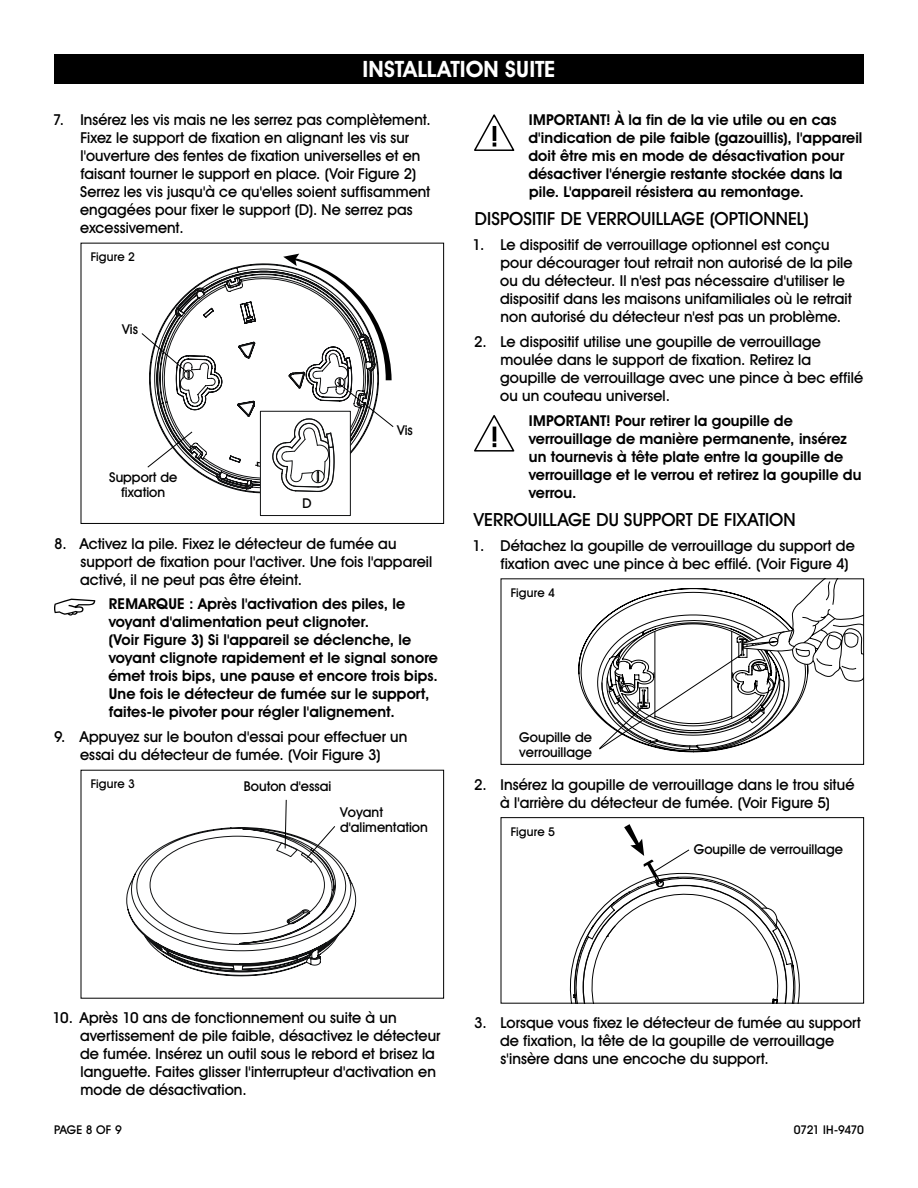
<style>
.page{position:relative;width:918px;height:1188px;background:#fff}
.page>*{position:absolute;margin:0;border:0;box-sizing:border-box;transform-origin:0 0}
.t1{font:700 22.5px "Uline Two Knine";letter-spacing:.005em;color:#fff}
.t2{font:18px "Uline Two Knine";letter-spacing:.005em;color:#000}
.t3{font:15px/18px "Uline Two Knine";letter-spacing:.005em;color:#000}
.t4{font:700 15px/18px "Uline Two Knine";letter-spacing:.005em;color:#000}
.t5{font:13.5px/15px "Uline Two Knine";color:#000}
.t6{font:12px "Uline Two Knine";color:#000}
.t7{font:12px "Uline Two Knine";letter-spacing:-.03em;color:#000}
</style>
<div class="page">
<div style="left:54px;top:54px;width:810px;height:30px;background:#000"></div>
<svg style="left:149px;top:263px;width:111px;height:231px"></svg>
<div style="left:260px;top:411px;width:91px;height:105px;border:1px solid #101112"></div>
<div style="left:81px;top:243px;width:363px;height:281px;border:1px solid #000"></div>
<svg style="left:147px;top:431px;width:46px;height:37px"></svg>
<svg style="left:141px;top:332px;width:49px;height:47px"></svg>
<svg style="left:255px;top:254px;width:139px;height:238px"></svg>
<svg style="left:126px;top:799px;width:230px;height:178px"></svg>
<div style="left:501px;top:578px;width:363px;height:187px;border:1px solid #000"></div>
<svg style="left:578px;top:579px;width:286px;height:174px"></svg>
<div style="left:501px;top:817px;width:363px;height:187px;border:1px solid #000"></div>
<svg style="left:557px;top:824px;width:259px;height:179px"></svg>
<svg style="left:54px;top:599px;width:41px;height:17px"></svg>
<svg style="left:474px;top:114px;width:40px;height:37px"></svg>
<svg style="left:474px;top:415px;width:40px;height:37px"></svg>
<h1 class="t1" style="left:362px;top:56px;width:195px">INSTALLATION SUITE</h1>
<p class="t3" style="left:80px;top:110px;width:352px;text-indent:-27px">7. Insérez les vis mais ne les serrez pas complètement.<br>Fixez le support de fixation en alignant les vis sur l'ouverture des fentes de fixation universelles et en faisant tourner le support en place. (Voir Figure 2)<br>Serrez les vis jusqu'à ce qu'elles soient suffisamment engagées pour fixer le support (D). Ne serrez pas excessivement.</p>
<p class="t4" style="left:528px;top:111px;width:336px">IMPORTANT! À la fin de la vie utile ou en cas d'indication de pile faible (gazouillis), l'appareil doit être mis en mode de désactivation pour désactiver l'énergie restante stockée dans la pile. L'appareil résistera au remontage.</p>
<p class="t2" style="left:475px;top:208px;width:336px">DISPOSITIF DE VERROUILLAGE (OPTIONNEL)</p>
<p class="t3" style="left:500px;top:236px;width:354px;text-indent:-27px">1. Le dispositif de verrouillage optionnel est conçu pour décourager tout retrait non autorisé de la pile ou du détecteur. Il n'est pas nécessaire d'utiliser le dispositif dans les maisons unifamiliales où le retrait non autorisé du détecteur n'est pas un problème.</p>
<p class="t3" style="left:500px;top:332px;width:365px;text-indent:-26px">2. Le dispositif utilise une goupille de verrouillage moulée dans le support de fixation. Retirez la goupille de verrouillage avec une pince à bec effilé ou un couteau universel.</p>
<p class="t4" style="left:529px;top:411px;width:334px">IMPORTANT! Pour retirer la goupille de verrouillage de manière permanente, insérez un tournevis à tête plate entre la goupille de verrouillage et le verrou et retirez la goupille du verrou.</p>
<p class="t2" style="left:474px;top:508px;width:323px">VERROUILLAGE DU SUPPORT DE FIXATION</p>
<p class="t3" style="left:500px;top:536px;width:356px;text-indent:-28px">1. Détachez la goupille de verrouillage du support de fixation avec une pince à bec effilé. (Voir Figure 4)</p>
<p class="t6" style="left:91px;top:250px;width:46px">Figure 2</p>
<p class="t5" style="left:122px;top:322px;width:17px">Vis</p>
<p class="t5" style="left:397px;top:422px;width:17px">Vis</p>
<p class="t5" style="left:109px;top:469px;width:69px;text-align:center">Support de fixation</p>
<p class="t5" style="left:302px;top:496px;width:11px">D</p>
<p class="t3" style="left:80px;top:534px;width:354px;text-indent:-26px">8. Activez la pile. Fixez le détecteur de fumée au support de fixation pour l'activer. Une fois l'appareil activé, il ne peut pas être éteint.</p>
<p class="t4" style="left:108px;top:595px;width:331px">REMARQUE : Après l'activation des piles, le voyant d'alimentation peut clignoter.<br>(Voir Figure 3) Si l'appareil se déclenche, le voyant clignote rapidement et le signal sonore émet trois bips, une pause et encore trois bips.<br>Une fois le détecteur de fumée sur le support, faites-le pivoter pour régler l'alignement.</p>
<p class="t3" style="left:54px;top:728px;width:355px;text-align:center">9. Appuyez sur le bouton d'essai pour effectuer un essai du détecteur de fumée. (Voir Figure 3)</p>
<p class="t6" style="left:511px;top:585px;width:46px">Figure 4</p>
<p class="t5" style="left:519px;top:729px;width:74px">Goupille de verrouillage</p>
<p class="t6" style="left:91px;top:777px;width:46px">Figure 3</p>
<p class="t5" style="left:244px;top:779px;width:89px">Bouton d'essai</p>
<p class="t5" style="left:340px;top:804px;width:89px">Voyant d'alimentation</p>
<p class="t3" style="left:474px;top:775px;width:382px;text-align:center">2. Insérez la goupille de verrouillage dans le trou situé à l'arrière du détecteur de fumée. (Voir Figure 5)</p>
<p class="t5" style="left:694px;top:841px;width:151px">Goupille de verrouillage</p>
<p class="t6" style="left:511px;top:824px;width:46px">Figure 5</p>
<p class="t3" style="left:80px;top:1009px;width:362px;text-indent:-27px">10. Après 10 ans de fonctionnement ou suite à un avertissement de pile faible, désactivez le détecteur de fumée. Insérez un outil sous le rebord et brisez la languette. Faites glisser l'interrupteur d'activation en mode de désactivation.</p>
<p class="t3" style="left:500px;top:1014px;width:362px;text-indent:-26px">3. Lorsque vous fixez le détecteur de fumée au support de fixation, la tête de la goupille de verrouillage s'insère dans une encoche du support.</p>
<p class="t6" style="left:54px;top:1122px;width:69px">PAGE 8 OF 9</p>
<p class="t7" style="left:794px;top:1122px;width:72px">0721 IH-9470</p>
</div>
